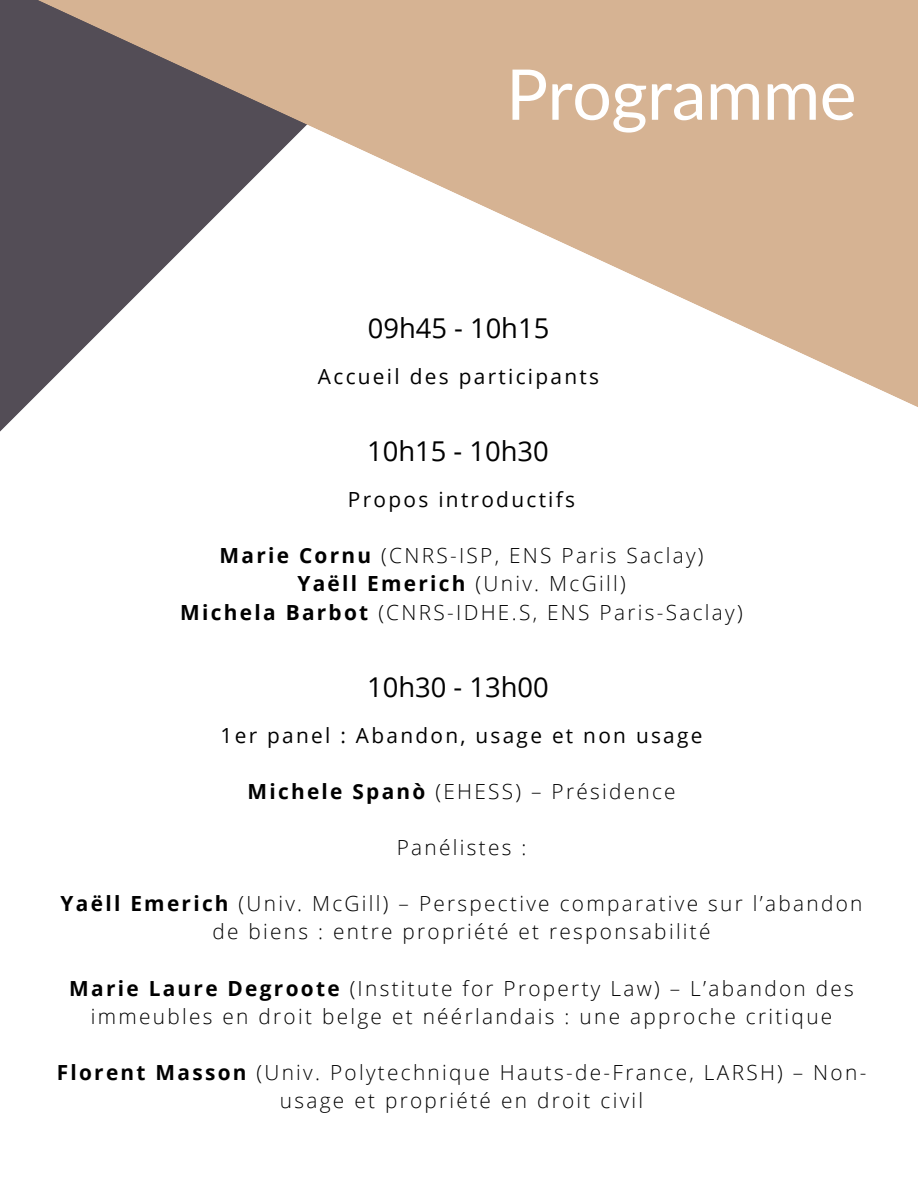
<style>
.page{position:relative;width:918px;height:1188px;background:#fff}
.page>*{position:absolute;margin:0;border:0;box-sizing:border-box;transform-origin:0 0}
.t1{font:70.05px "Lato";letter-spacing:-.01em;color:#fff}
.t2{font:27.3px "Open Sans";color:#000}
.t3{font:300 20.85px/28.2px "Open Sans";letter-spacing:.11em;color:#000;text-align:center}
.t4{font:20.85px "Open Sans";letter-spacing:.11em;color:#000}
.s1{font-weight:700}
</style>
<div class="page">
<svg style="left:0;top:0;width:918px;height:432px"></svg>
<h1 class="t1" style="left:506px;top:51px;width:352px">Programme</h1>
<h2 class="t2" style="left:368px;top:309px;width:183px">09h45 - 10h15</h2>
<p class="t4" style="left:318px;top:362px;width:283px">Accueil des participants</p>
<h2 class="t2" style="left:367px;top:432px;width:183px">10h15 - 10h30</h2>
<p class="t4" style="left:348px;top:485px;width:229px">Propos introductifs</p>
<p class="t3" style="left:180px;top:541px;width:564px"><span class="s1">Marie Cornu</span> (CNRS-ISP, ENS Paris Saclay)<br><span class="s1">Yaëll Emerich</span> (Univ. McGill)<br><span class="s1">Michela Barbot</span> (CNRS-IDHE.S, ENS Paris-Saclay)</p>
<h2 class="t2" style="left:367px;top:668px;width:183px">10h30 - 13h00</h2>
<p class="t4" style="left:221px;top:720px;width:483px">1er panel : Abandon, usage et non usage</p>
<p class="t3" style="left:247px;top:777px;width:430px"><span class="s1">Michele Spanò</span> (EHESS) – Présidence</p>
<p class="t3" style="left:397px;top:833px;width:131px">Panélistes :</p>
<p class="t3" style="left:61px;top:889px;width:803px"><span class="s1">Yaëll Emerich</span> (Univ. McGill) – Perspective comparative sur l’abandon de biens : entre propriété et responsabilité</p>
<p class="t3" style="left:69px;top:974px;width:786px"><span class="s1">Marie Laure Degroote</span> (Institute for Property Law) – L’abandon des immeubles en droit belge et néérlandais : une approche critique</p>
<p class="t3" style="left:57px;top:1058px;width:811px"><span class="s1">Florent Masson</span> (Univ. Polytechnique Hauts-de-France, LARSH) – Non&shy;usage et propriété en droit civil</p>
</div>
